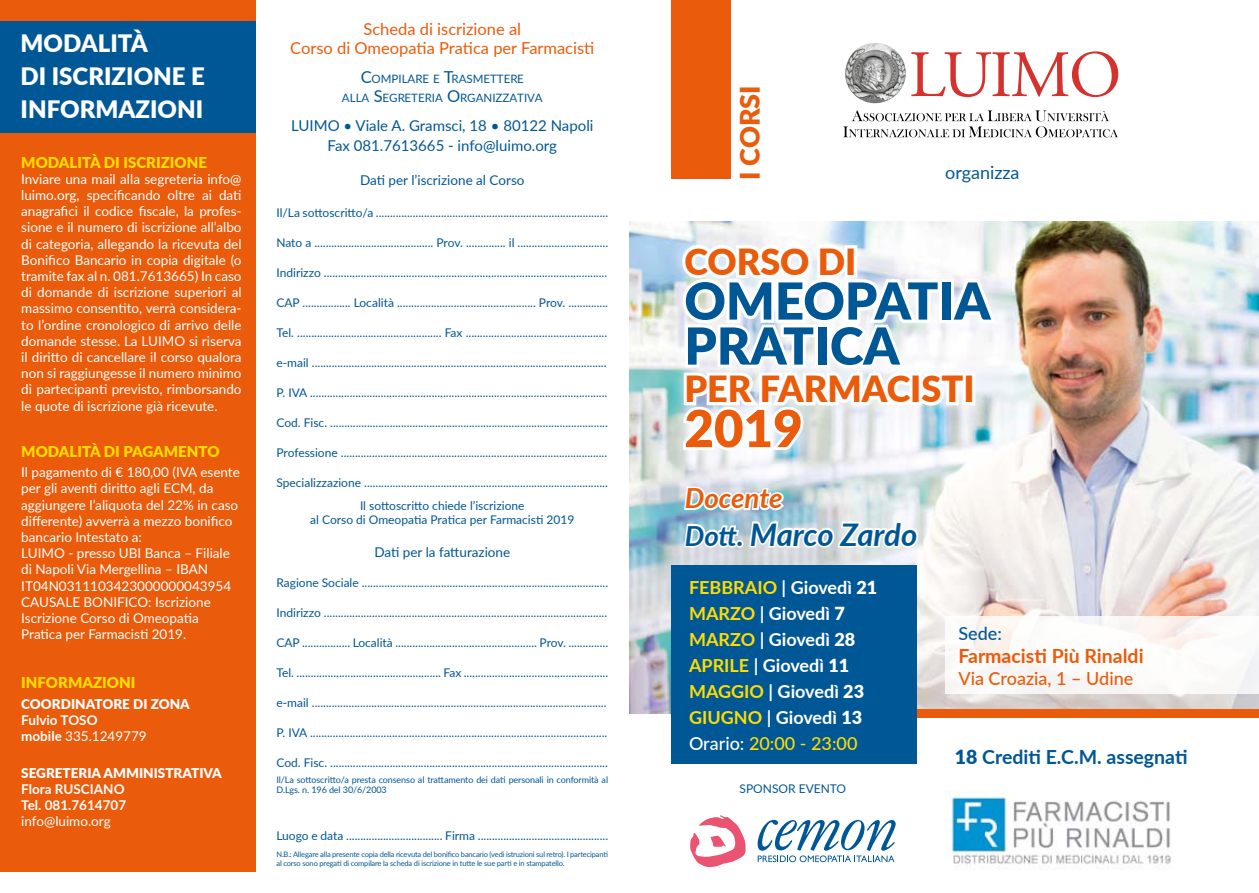
<style>
.page{position:relative;width:1259px;height:893px;background:#fff}
.page>*{position:absolute;margin:0;border:0;box-sizing:border-box;transform-origin:0 0}
.t1{font:900 51px/45px "Lato";color:#005795}
.t2{font:900 51px "Lato";color:#ea5b0b}
.t3{font:900 36px "Lato";color:#ea5b0b}
.t4{font:italic 700 31.05px "Lato";letter-spacing:-.01em;color:#005795}
.t5{font:italic 700 27.6px "Lato";letter-spacing:-.005em;color:#ea5b0b}
.t6{font:900 27px "Lato";letter-spacing:-.005em;color:#ea5b0b}
.t7{font:900 24px/33px "Lato";color:#fff}
.t8{font:700 19.5px "Lato";color:#005795}
.t9{font:700 19.5px "Lato";color:#ea5b0b}
.t10{font:700 18px/25.8px "Lato";color:#fff}
.t11{font:700 18px/25.8px "Lato";color:#fd0}
.t12{font:500 18px "Lato";color:#ea5b0b}
.t13{font:18px "Lato";color:#005795}
.t14{font:500 18px "Lato";color:#005795}
.t15{font:16.5px/19.8px "Lato";color:#ea5b0b;text-align:center}
.t16{font:15px/19.8px "Lato";color:#005795;text-align:center}
.t17{font:900 15px "Lato";color:#fd0}
.t18{font:13.5px/16.2px "Lato";color:#fff;text-align:justify}
.t19{font:700 13.5px/16.2px "Lato";color:#fff}
.t20{font:13.5px "Lato";color:#005795}
.t21{font:900 13.5px "Lato";color:#fff}
.t22{font:12px/23px "Lato";color:#005795;text-align:center}
.t23{font:11.55px/19.8px "Lato";color:#005795;text-align:center}
.t24{font:9px/10.8px "Lato";letter-spacing:-.01em;color:#005795}
.t25{font:7.5px/9px "Lato";letter-spacing:-.02em;color:#005795}
.s1{font-weight:400}
.s2{font-size:16.5px}
.s3{font-size:27.6px}
.s4{color:#fff}
.s5{font-weight:900;color:#fff}
.s6{font-weight:900}
.s7{color:#fd0}
.s8{font-weight:500}
.s9{font-weight:500;color:#fd0}
</style>
<div class="page">
<img style="left:629px;top:222px;width:630px;height:491px">
<div style="left:916px;top:709px;width:343px;height:8px;background:#ea5b0b"></div>
<div style="left:671px;top:0;width:59px;height:179px;background:#ea5b0b"></div>
<div style="left:671px;top:565px;width:245px;height:198px;background:#005795"></div>
<div style="left:0;top:0;width:255px;height:872px;background:#ea5b0b"></div>
<svg style="left:911px;top:51px;width:207px;height:46px"></svg>
<img style="left:845px;top:43px;width:61px;height:60px">
<svg style="left:843px;top:110px;width:275px;height:27px"></svg>
<svg style="left:690px;top:815px;width:56px;height:52px"></svg>
<svg style="left:757px;top:820px;width:138px;height:42px"></svg>
<svg style="left:682px;top:466px;width:238px;height:131px"></svg>
<div style="left:666px;top:229px;width:342px;height:236px;background:#fff;opacity:.75"></div>
<svg style="left:677px;top:240px;width:323px;height:215px"></svg>
<div style="left:0;top:21px;width:255px;height:112px;background:#005795"></div>
<img style="left:945px;top:793px;width:226px;height:72px">
<div style="left:945px;top:616px;width:314px;height:78px;background:#fff"></div>
<h3 class="t7" style="left:21px;top:26px;width:184px">MODALITÀ<br>DI ISCRIZIONE E<br>INFORMAZIONI</h3>
<p class="t17" style="left:21px;top:151px;width:14px">MOD</p>
<p class="t17" style="left:59px;top:151px;width:74px">ALITÀDI ISCRIZION</p>
<p class="t17" style="left:198px;top:151px;width:10px">E</p>
<p class="t18" style="left:21px;top:170px;width:222px">Inviare una mail alla segreteria info@ luimo.org, specificando oltre ai dati anagrafici il codice fiscale, la profes&shy;sione e il numero di iscrizione all’albo di categoria, allegando la ricevuta del Bonifico Bancario in copia digitale (o tramite fax al n. 081.7613665) In caso di domande di iscrizione superiori al massimo consentito, verrà considera&shy;to l’ordine cronologico di arrivo delle domande stesse. La LUIMO si riserva il diritto di cancellare il corso qualora non si raggiungesse il numero minimo di partecipanti previsto, rimborsando le quote di iscrizione già ricevute.</p>
<p class="t17" style="left:21px;top:440px;width:14px">MOD</p>
<p class="t17" style="left:59px;top:440px;width:159px">ALITÀ DI PAGAMENTO</p>
<p class="t18" style="left:21px;top:464px;width:220px;text-align:left">Il pagamento di € 180,00 (IVA esente per gli aventi diritto agli ECM, da aggiungere l’aliquota del 22% in caso differente) avverrà a mezzo bonifico bancario Intestato a:<br>LUIMO - presso UBI Banca – Filiale di Napoli Via Mergellina – IBAN<br>IT04N 0311103423000000043954<br>CAUSALE BON IFICO: Iscrizione<br>Iscrizione Corso di Omeopatia<br>Pratica per Farmacisti 2019.</p>
<p class="t17" style="left:21px;top:671px;width:116px">INFORMAZIONI</p>
<p class="t21" style="left:21px;top:693px;width:19px">COORDIN</p>
<p class="t21" style="left:86px;top:693px;width:76px">ATORE DI ZON</p>
<p class="t21" style="left:180px;top:693px;width:11px">A</p>
<p class="t19" style="left:21px;top:711px;width:127px">Fulvio TOSO<br>mobile <span class="s1">335.1249779</span></p>
<p class="t21" style="left:21px;top:763px;width:95px">SEGRETERIA AMM</p>
<p class="t21" style="left:139px;top:763px;width:85px">INISTRATIVA</p>
<p class="t19" style="left:21px;top:780px;width:107px">Flora RUSCIANO<br>Tel. 081.7614707</p>
<p class="t18" style="left:21px;top:813px;width:91px">info@luimo.org</p>
<h3 class="t15" style="left:290px;top:18px;width:306px">Scheda di iscrizione al<br>Corso di Omeopatia Pratica per Farmacisti</h3>
<p class="t23" style="left:342px;top:68px;width:202px"><span class="s2">C</span>OMPILARE E <span class="s2">T</span>RASMETTERE<br>ALLA <span class="s2">S</span>EGRETERIA <span class="s2">O</span>RGANIZZATIVA</p>
<p class="t16" style="left:291px;top:115px;width:304px">LUIMO • Viale A. Gramsci, 18 • 80122 Napoli<br>Fax 081.7613665 - info@luimo.org</p>
<p class="t20" style="left:360px;top:170px;width:166px">Dati per l’iscrizione al Corso</p>
<p class="t22" style="left:276px;top:201px;width:333px">Il/La sottoscritto/a ..................................................................................</p>
<p class="t22" style="left:276px;top:231px;width:333px">Nato a .......................................... Prov. .............. il ................................</p>
<p class="t22" style="left:276px;top:261px;width:332px">Indirizzo ....................................................................................................</p>
<p class="t22" style="left:276px;top:291px;width:333px">CAP ................. Località ................................................. Prov. ..............</p>
<p class="t22" style="left:276px;top:321px;width:332px">Tel. ................................................... Fax ..................................................</p>
<p class="t22" style="left:276px;top:351px;width:331px">e-mail ........................................................................................................</p>
<p class="t22" style="left:276px;top:381px;width:332px">P. IVA .........................................................................................................</p>
<p class="t22" style="left:276px;top:411px;width:333px">Cod. Fisc. ..................................................................................................</p>
<p class="t22" style="left:276px;top:441px;width:332px">Professione ..............................................................................................</p>
<p class="t22" style="left:276px;top:471px;width:333px">Specializzazione ......................................................................................<br>Il sottoscritto chiede l’iscrizione</p>
<p class="t22" style="left:310px;top:508px;width:266px">al Corso di Omeopatia Pratica per Farmacisti 2019</p>
<p class="t20" style="left:374px;top:543px;width:137px">Dati per la fatturazione</p>
<p class="t22" style="left:276px;top:571px;width:333px">Ragione Sociale .......................................................................................</p>
<p class="t22" style="left:276px;top:601px;width:332px">Indirizzo ....................................................................................................</p>
<p class="t22" style="left:276px;top:631px;width:333px">CAP ................. Località .................................................. Prov. ..............</p>
<p class="t22" style="left:276px;top:661px;width:333px">Tel. ................................................... Fax ...................................................</p>
<p class="t22" style="left:276px;top:691px;width:331px">e-mail ........................................................................................................</p>
<p class="t22" style="left:276px;top:721px;width:332px">P. IVA .........................................................................................................</p>
<p class="t22" style="left:276px;top:751px;width:333px">Cod. Fisc. ..................................................................................................</p>
<p class="t24" style="left:276px;top:773px;width:333px">Il/La sottoscritto/a presta consenso al trattamento dei dati personali in conformità al<br>D.Lgs. n. 196 del 30/6/2003</p>
<p class="t22" style="left:276px;top:823px;width:333px">Luogo e data .................................. Firma ..............................................</p>
<p class="t25" style="left:276px;top:850px;width:333px">N .B.: Allegare alla presente copia della ricevuta del bonifico bancario (vedi istruzioni sul retro). I partecipanti al corso sono pregati di compilare la scheda di iscrizione in tutte le sue parti e in stampatello.</p>
<h3 class="t6" style="left:729px;top:180px;width:96px;rotate:-90deg">I CORSI</h3>
<h3 class="t13" style="left:945px;top:159px;width:76px">organizza</h3>
<h2 class="t3" style="left:684px;top:234px;width:50px">CORSO</h2>
<h2 class="t3" style="left:818px;top:234px;width:40px">DI</h2>
<h1 class="t1" style="left:684px;top:276px;width:308px">OMEOPATIA<br>PRATICA</h1>
<h2 class="t3" style="left:684px;top:362px;width:292px">PE R FARMACISTI</h2>
<h1 class="t2" style="left:684px;top:390px;width:120px">2019</h1>
<h3 class="t5" style="left:685px;top:478px;width:99px">Docente</h3>
<h3 class="t4" style="left:685px;top:512px;width:234px"><span class="s3">Dott.</span> Marco Zardo</h3>
<h3 class="t11" style="left:689px;top:574px;width:190px">FEBBRAIO <span class="s4">| Giovedì</span> <span class="s5">21<br></span>MARZO <span class="s4">| Giovedì</span> <span class="s5">7<br></span>Marzo</h3>
<h3 class="t10" style="left:689px;top:626px;width:168px;text-indent:71px">| Giovedì <span class="s6">28<br></span><span class="s7">Apri le</span> | Giovedì <span class="s6">11<br></span><span class="s7">Maggio</span></h3>
<h3 class="t10" style="left:689px;top:678px;width:177px;text-align:justify;text-indent:80px">| Giovedì <span class="s6">23<br></span><span class="s7">GIUGNO</span> | Giovedì <span class="s6">13<br></span><span class="s8">Orario:</span> <span class="s9">20:00 - 23:00</span></h3>
<p class="t22" style="left:739px;top:776px;width:108px">Sponsor Evento</p>
<h3 class="t14" style="left:958px;top:620px;width:45px">Sede:</h3>
<h3 class="t9" style="left:958px;top:642px;width:187px">Farmacisti Più Rinaldi</h3>
<h3 class="t12" style="left:958px;top:665px;width:176px">Via Croazia, 1 – Udine</h3>
<h3 class="t8" style="left:955px;top:743px;width:234px"><span class="s6">18</span> Crediti E.C.M. assegnati</h3>
</div>
